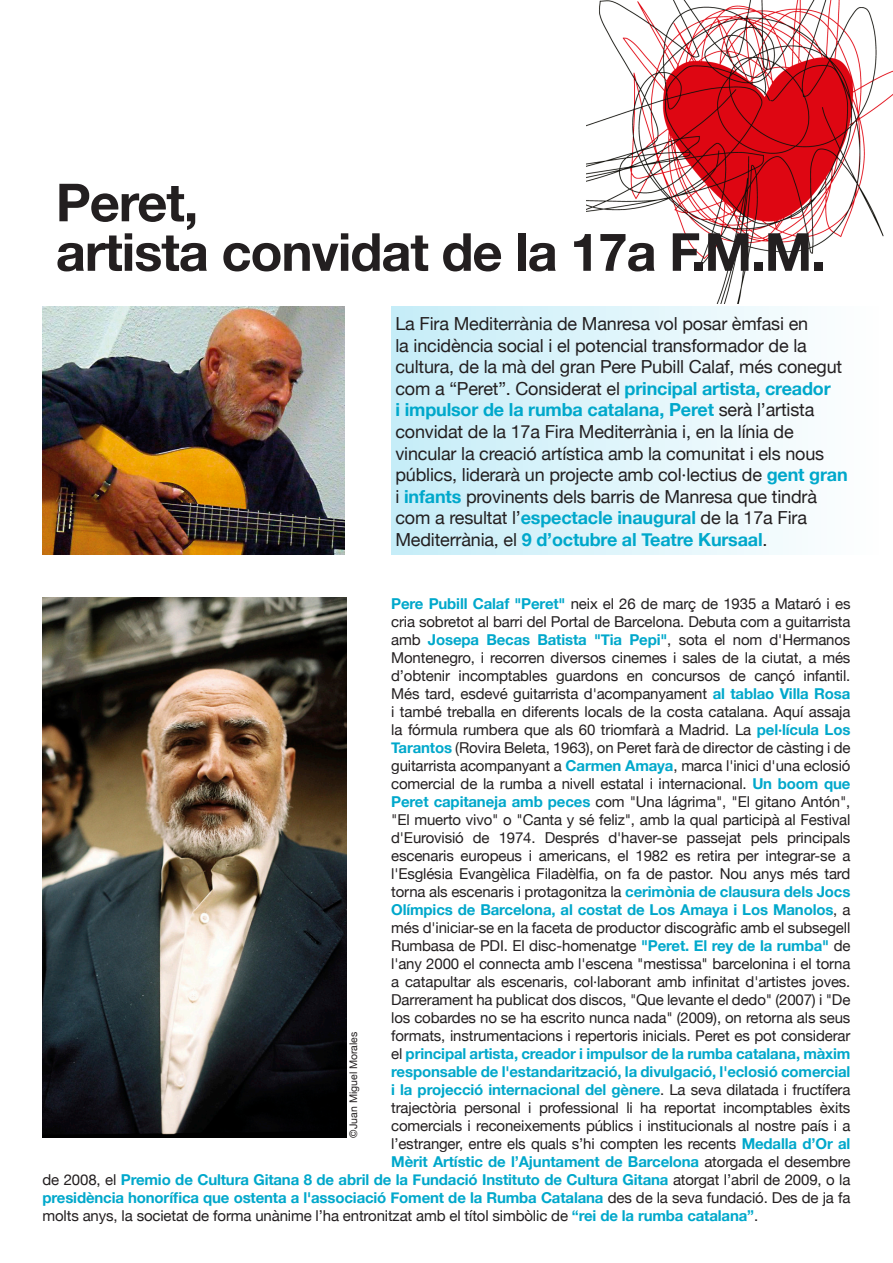
<style>
.page{position:relative;width:893px;height:1263px;background:#fff}
.page>*{position:absolute;margin:0;border:0;box-sizing:border-box;transform-origin:0 0}
.t1{font:700 52.5px "Helvetica Neue";letter-spacing:-.02em;color:#231f20}
.t2{font:18px/21.6px "Helvetica Neue";letter-spacing:-.01em;color:#231f20}
.t3{font:15px "Helvetica Neue";letter-spacing:-.01em;color:#231f20}
.t4{font:700 15px "Helvetica Neue";letter-spacing:-.01em;color:#00a8cb}
.t5{font:10.5px "Helvetica Neue";color:#231f20}
.s1{font-weight:700;color:#00a8cb}
.s2{font-weight:400;color:#231f20}
</style>
<div class="page">
<div style="left:391px;top:306px;width:491px;height:249px;background:linear-gradient(to right,#c5edf8,#fefefe)"></div>
<img style="left:43px;top:597px;width:303px;height:540px">
<img style="left:586px;top:0;width:307px;height:303px">
<img style="left:43px;top:306px;width:301px;height:249px">
<p class="t1" style="left:56px;top:161px;width:144px">Peret,</p>
<p class="t1" style="left:56px;top:211px;width:771px">artista convidat de la 17a F.M.M.</p>
<p class="t2" style="left:395px;top:314px;width:454px">La Fira Mediterrània de Manresa vol posar èmfasi en<br>la incidència social i el potencial transformador de la cultura, de la mà del gran Pere Pubill Calaf, més conegut com a “Peret”. Considerat el <span class="s1">principal artista, creador<br>i impulsor de la rumba catalana, Peret</span> serà l’artista convidat de la 17a Fira Mediterrània i, en la línia de vincular la creació artística amb la comunitat i els nous públics, liderarà un projecte amb col·lectius de <span class="s1">gent gran </span>i <span class="s1">infants</span> provinents dels barris de Manresa que tindrà com a resultat l’<span class="s1">espectacle inaugural</span> de la 17a Fira Mediterrània, el <span class="s1">9 d’octubre al Teatre Kursaal</span>.</p>
<p class="t3" style="left:391px;top:593px;width:461px"><span class="s1">Pere Pubill Calaf "Peret"</span> neix el 26 de març de 1935 a Mataró i es</p>
<p class="t3" style="left:391px;top:611px;width:461px">cria sobretot al barri del Portal de Barcelona. Debuta com a guitarrista</p>
<p class="t4" style="left:391px;top:628px;width:461px"><span class="s2">amb</span> Josepa Becas Batista "Tia Pepi"<span class="s2">, sota el nom d'Hermanos</span></p>
<p class="t3" style="left:391px;top:647px;width:461px">Montenegro, i recorren diversos cinemes i sales de la ciutat, a més</p>
<p class="t3" style="left:391px;top:665px;width:461px">d’obtenir incomptables guardons en concursos de cançó infantil.</p>
<p class="t3" style="left:391px;top:683px;width:461px">Més tard, esdevé guitarrista d'acompanyament <span class="s1">al tablao Villa Rosa</span></p>
<p class="t3" style="left:391px;top:701px;width:461px">i també treballa en diferents locals de la costa catalana. Aquí assaja</p>
<p class="t3" style="left:391px;top:719px;width:461px">la fórmula rumbera que als 60 triomfarà a Madrid. La <span class="s1">pel·lícula Los</span></p>
<p class="t3" style="left:391px;top:737px;width:461px"><span class="s1">Tarantos</span> (Rovira Beleta, 1963), on Peret farà de director de càsting i de</p>
<p class="t3" style="left:391px;top:755px;width:461px">guitarrista acompanyant a <span class="s1">Carmen Amaya</span>, marca l'inici d'una eclosió</p>
<p class="t3" style="left:391px;top:773px;width:461px">comercial de la rumba a nivell estatal i internacional. <span class="s1">Un boom que</span></p>
<p class="t3" style="left:391px;top:791px;width:461px"><span class="s1">Peret capitaneja amb peces</span> com "Una lágrima", "El gitano Antón",</p>
<p class="t3" style="left:391px;top:809px;width:461px">"El muerto vivo" o "Canta y sé feliz", amb la qual participà al Festival</p>
<p class="t3" style="left:391px;top:827px;width:461px">d'Eurovisió de 1974. Després d'haver-se passejat pels principals</p>
<p class="t3" style="left:391px;top:845px;width:461px">escenaris europeus i americans, el 1982 es retira per integrar-se a</p>
<p class="t3" style="left:391px;top:863px;width:461px">l'Església Evangèlica Filadèlfia, on fa de pastor. Nou anys més tard</p>
<p class="t3" style="left:391px;top:881px;width:461px">torna als escenaris i protagonitza la <span class="s1">cerimònia de clausura dels Jocs</span></p>
<p class="t4" style="left:391px;top:898px;width:461px">Olímpics de Barcelona, al costat de Los Amaya i Los Manolos<span class="s2">, a</span></p>
<p class="t3" style="left:391px;top:917px;width:461px">més d'iniciar-se en la faceta de productor discogràfic amb el subsegell</p>
<p class="t3" style="left:391px;top:935px;width:461px">Rumbasa de PDI. El disc-homenatge <span class="s1">"Peret. El rey de la rumba"</span> de</p>
<p class="t3" style="left:391px;top:953px;width:461px">l'any 2000 el connecta amb l'escena "mestissa" barcelonina i el torna</p>
<p class="t3" style="left:391px;top:971px;width:461px">a catapultar als escenaris, col·laborant amb infinitat d'artistes joves.</p>
<p class="t3" style="left:391px;top:989px;width:461px">Darrerament ha publicat dos discos, "Que levante el dedo" (2007) i "De</p>
<p class="t3" style="left:391px;top:1007px;width:461px">los cobardes no se ha escrito nunca nada" (2009), on retorna als seus</p>
<p class="t3" style="left:391px;top:1025px;width:461px">formats, instrumentacions i repertoris inicials. Peret es pot considerar</p>
<p class="t4" style="left:391px;top:1042px;width:461px"><span class="s2">el</span> principal artista, creador i impulsor de la rumba catalana, màxim</p>
<p class="t4" style="left:391px;top:1060px;width:461px">responsable de l'estandarització, la divulgació, l'eclosió comercial</p>
<p class="t4" style="left:391px;top:1078px;width:461px">i la projecció internacional del gènere<span class="s2">. La seva dilatada i fructífera</span></p>
<p class="t3" style="left:391px;top:1097px;width:461px">trajectòria personal i professional li ha reportat incomptables èxits</p>
<p class="t3" style="left:391px;top:1115px;width:461px">comercials i reconeixements públics i institucionals al nostre país i a</p>
<p class="t3" style="left:391px;top:1133px;width:461px">l’estranger, entre els quals s’hi compten les recents <span class="s1">Medalla d’Or al</span></p>
<p class="t4" style="left:391px;top:1150px;width:461px">Mèrit Artístic de l’Ajuntament de Barcelona <span class="s2">atorgada el desembre</span></p>
<p class="t4" style="left:43px;top:1168px;width:809px"><span class="s2">de 2008, el</span> Premio de Cultura Gitana 8 de abril de la Fundació Instituto de Cultura Gitana <span class="s2">atorgat l’abril de 2009, o la</span></p>
<p class="t4" style="left:43px;top:1186px;width:809px">presidència honorífica que ostenta a l'associació Foment de la Rumba Catalana <span class="s2">des de la seva fundació. Des de ja fa</span></p>
<p class="t3" style="left:43px;top:1205px;width:717px">molts anys, la societat de forma unànime l’ha entronitzat amb el títol simbòlic de <span class="s1">“rei de la rumba catalana”</span>.</p>
<p class="t5" style="left:346px;top:1137px;width:107px;rotate:-90deg">©Juan Miguel Morales</p>
</div>
